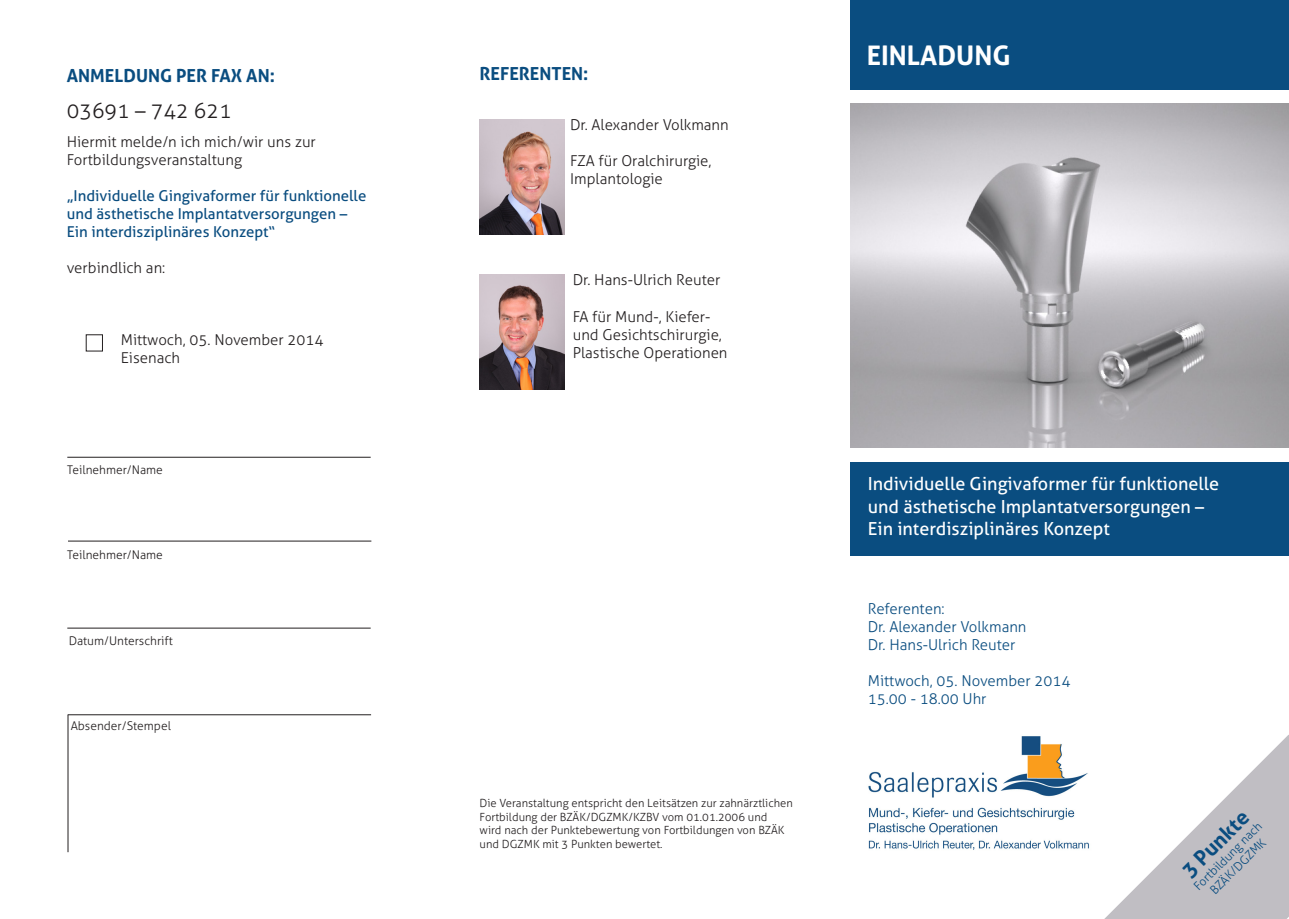
<style>
.page{position:relative;width:1289px;height:919px;background:#fff}
.page>*{position:absolute;margin:0;border:0;box-sizing:border-box;transform-origin:0 0}
.t1{font:700 27px "Aller";color:#fff}
.t2{font:300 21px "Aller";color:#231f20}
.t3{font:700 21px "Aller";color:#0a4d80}
.t4{font:18px/22.5px "Aller";color:#fff}
.t5{font:700 18px "Aller";color:#0a4d80}
.t6{font:300 15px/18px "Aller";color:#231f20}
.t7{font:15px/18px "Aller";color:#0a4d80}
.t8{font:300 15px "Aller";color:#0a4d80}
.t9{font:300 12px "Aller";color:#231f20}
.t10{font:300 12px/14.4px "Aller";color:#0a4d80;text-align:center}
.t11{font:300 11.25px/13.5px "Aller";color:#231f20}
</style>
<div class="page">
<div style="left:850px;top:462px;width:438px;height:94px;background:#0a4d80"></div>
<div style="left:850px;top:0;width:438px;height:90px;background:#0a4d80"></div>
<hr style="left:68px;top:540px;width:303px;height:1px;background:#231f20">
<hr style="left:67px;top:627px;width:304px;height:1px;background:#231f20">
<hr style="left:68px;top:714px;width:303px;height:1px;background:#231f20">
<hr style="left:68px;top:714px;width:1px;height:138px;background:#231f20">
<hr style="left:67px;top:457px;width:304px;height:1px;background:#231f20">
<img style="left:850px;top:103px;width:438px;height:345px">
<img style="left:868px;top:736px;width:221px;height:114px">
<svg style="left:1105px;top:735px;width:183px;height:183px"></svg>
<div style="left:86px;top:334px;width:17px;height:17px;border:1px solid #231f20"></div>
<img style="left:479px;top:274px;width:85px;height:115px">
<img style="left:479px;top:119px;width:85px;height:115px">
<p class="t5" style="left:67px;top:65px;width:210px">ANMELDUNG PER FAX AN:</p>
<p class="t2" style="left:67px;top:98px;width:166px">03691 – 742 621</p>
<p class="t6" style="left:67px;top:133px;width:250px">Hiermit melde/n ich mich/wir uns zur<br>Fortbildungsveranstaltung</p>
<p class="t7" style="left:67px;top:187px;width:301px">„Individuelle Gingivaformer für funktionelle und ästhetische Implantatversorgungen –</p>
<p class="t7" style="left:67px;top:223px;width:210px">Ein interdisziplinäres Konzept“</p>
<p class="t6" style="left:67px;top:259px;width:100px">verbindlich an:</p>
<p class="t6" style="left:121px;top:331px;width:204px">Mittwoch, 05. November 2014<br>Eisenach</p>
<p class="t9" style="left:67px;top:463px;width:97px">Teilnehmer/Name</p>
<p class="t9" style="left:67px;top:547px;width:97px">Teilnehmer/Name</p>
<p class="t9" style="left:69px;top:633px;width:106px">Datum/Unterschrift</p>
<p class="t9" style="left:71px;top:718px;width:102px">Absender/Stempel</p>
<p class="t5" style="left:479px;top:63px;width:110px">REFERENTEN:</p>
<p class="t6" style="left:570px;top:116px;width:160px">Dr. Alexander Volkmann</p>
<p class="t6" style="left:570px;top:152px;width:143px">FZA für Oralchirurgie,<br>Implantologie</p>
<p class="t6" style="left:572px;top:271px;width:149px">Dr. Hans-Ulrich Reuter</p>
<p class="t6" style="left:572px;top:307px;width:151px">FA für Mund-, Kiefer&shy;und Gesichtschirurgie,</p>
<p class="t6" style="left:572px;top:343px;width:156px">Plastische Operationen</p>
<p class="t11" style="left:479px;top:796px;width:315px">Die Veranstaltung entspricht den Leitsätzen zur zahnärztlichen Fortbildung der BZÄK/DGZMK/KZBV vom 01.01.2006 und<br>wird nach der Punktebewertung von Fortbildungen von BZÄK und DGZMK mit 3 Punkten bewertet.</p>
<p class="t1" style="left:866px;top:39px;width:145px">EINLADUNG</p>
<p class="t4" style="left:867px;top:472px;width:353px">Individuelle Gingivaformer für funktionelle und ästhetische Implantatversorgungen –</p>
<p class="t4" style="left:867px;top:517px;width:244px">Ein interdisziplinäres Konzept</p>
<p class="t8" style="left:867px;top:599px;width:78px">Referenten:</p>
<p class="t8" style="left:867px;top:617px;width:160px">Dr. Alexander Volkmann</p>
<p class="t8" style="left:867px;top:635px;width:149px">Dr. Hans-Ulrich Reuter</p>
<p class="t8" style="left:867px;top:671px;width:204px">Mittwoch, 05. November 2014</p>
<p class="t8" style="left:867px;top:689px;width:120px">15.00 - 18.00 Uhr</p>
<p class="t3" style="left:1176px;top:864px;width:86px;rotate:-45deg">3 Punkte</p>
<p class="t10" style="left:1190px;top:882px;width:92px;rotate:-45deg">Fortbildung nach<br>BZÄK/DGZMK</p>
</div>
